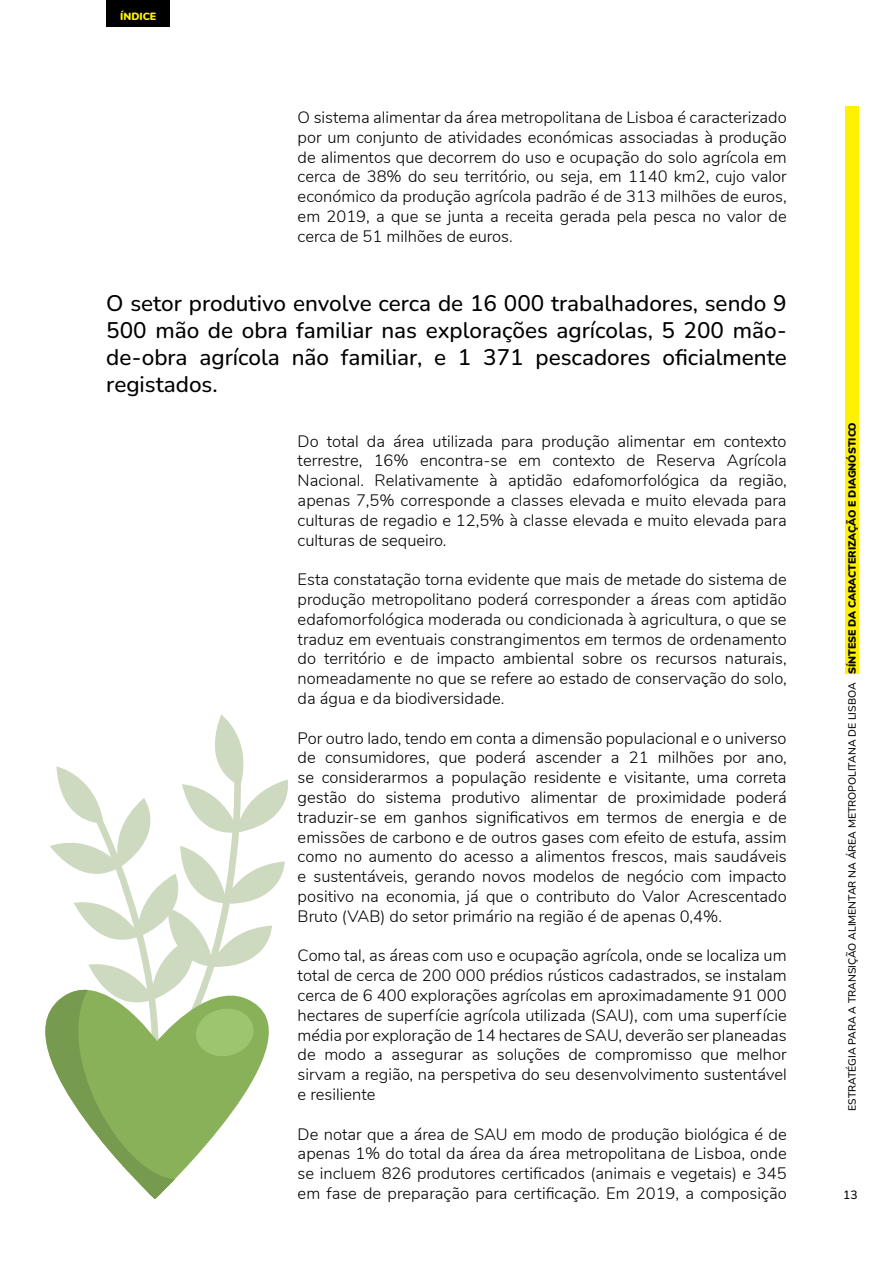
<style>
.page{position:relative;width:893px;height:1263px;background:#fff}
.page>*{position:absolute;margin:0;border:0;box-sizing:border-box;transform-origin:0 0}
.t1{font:500 22.5px/27px "Nunito";color:#000;text-align:justify}
.t2{font:300 16.5px/19.8px "Nunito";color:#000;text-align:justify}
.t3{font:500 12px "Nunito";color:#000}
.t4{font:500 10.5px "Nunito";color:#000}
.t5{font:900 10.5px "Nunito";letter-spacing:-.005em;color:#000}
.t6{font:900 10.5px "Nunito";color:#fef200}
</style>
<div class="page">
<div style="left:106px;top:0;width:64px;height:27px;background:#000"></div>
<svg style="left:50px;top:766px;width:100px;height:197px"></svg>
<svg style="left:150px;top:714px;width:138px;height:249px"></svg>
<svg style="left:88px;top:963px;width:181px;height:216px"></svg>
<svg style="left:45px;top:989px;width:130px;height:210px"></svg>
<svg style="left:194px;top:1006px;width:62px;height:53px;background:#96bd67"></svg>
<div style="left:845px;top:106px;width:14px;height:568px;background:#fef200"></div>
<p class="t6" style="left:120px;top:8px;width:38px">ÍNDICE</p>
<p class="t2" style="left:298px;top:106px;width:491px">O sistema alimentar da área metropolitana de Lisboa é caracterizado por um conjunto de atividades económicas associadas à produção de alimentos que decorrem do uso e ocupação do solo agrícola em cerca de 38% do seu território, ou seja, em 1140 km2, cujo valor económico da produção agrícola padrão é de 313 milhões de euros, em 2019, a que se junta a receita gerada pela pesca no valor de cerca de 51 milhões de euros.</p>
<h1 class="t1" style="left:106px;top:289px;width:682px">O setor produtivo envolve cerca de 16 000 trabalhadores, sendo 9<br>500 mão de obra familiar nas explorações agrícolas, 5 200 mão&shy;de-obra agrícola não familiar, e 1 371 pescadores oficialmente registados.</h1>
<p class="t2" style="left:298px;top:430px;width:490px">Do total da área utilizada para produção alimentar em contexto terrestre, 16% encontra-se em contexto de Reserva Agrícola Nacional. Relativamente à aptidão edafomorfológica da região, apenas 7,5% corresponde a classes elevada e muito elevada para culturas de regadio e 12,5% à classe elevada e muito elevada para culturas de sequeiro.</p>
<p class="t2" style="left:298px;top:569px;width:491px">Esta constatação torna evidente que mais de metade do sistema de produção metropolitano poderá corresponder a áreas com aptidão edafomorfológica moderada ou condicionada à agricultura, o que se traduz em eventuais constrangimentos em termos de ordenamento do território e de impacto ambiental sobre os recursos naturais, nomeadamente no que se refere ao estado de conservação do solo, da água e da biodiversidade.</p>
<p class="t2" style="left:298px;top:727px;width:491px">Por outro lado, tendo em conta a dimensão populacional e o universo de consumidores, que poderá ascender a 21 milhões por ano, se considerarmos a população residente e visitante, uma correta gestão do sistema produtivo alimentar de proximidade poderá traduzir-se em ganhos significativos em termos de energia e de emissões de carbono e de outros gases com efeito de estufa, assim como no aumento do acesso a alimentos frescos, mais saudáveis e sustentáveis, gerando novos modelos de negócio com impacto positivo na economia, já que o contributo do Valor Acrescentado Bruto (VAB) do setor primário na região é de apenas 0,4%.</p>
<p class="t2" style="left:298px;top:945px;width:491px">Como tal, as áreas com uso e ocupação agrícola, onde se localiza um total de cerca de 200 000 prédios rústicos cadastrados, se instalam cerca de 6 400 explorações agrícolas em aproximadamente 91 000 hectares de superfície agrícola utilizada (SAU), com uma superfície média por exploração de 14 hectares de SAU, deverão ser planeadas de modo a assegurar as soluções de compromisso que melhor sirvam a região, na perspetiva do seu desenvolvimento sustentável e resiliente</p>
<p class="t2" style="left:298px;top:1123px;width:490px">De notar que a área de SAU em modo de produção biológica é de apenas 1% do total da área da área metropolitana de Lisboa, onde se incluem 826 produtores certificados (animais e vegetais) e 345 em fase de preparação para certificação. Em 2019, a composição</p>
<p class="t5" style="left:844px;top:674px;width:253px;rotate:-90deg">SÍNTESE DA CARACTERIZAÇÃO E DIAGNÓSTICO</p>
<p class="t5" style="left:844px;top:674px;width:74px;rotate:-90deg">INTRODUÇÃO</p>
<p class="t4" style="left:845px;top:1111px;width:430px;rotate:-90deg">ESTRATÉGIA PARA A TRANSIÇÃO ALIMENTAR NA ÁREA METROPOLITANA DE LISBOA</p>
<p class="t3" style="left:843px;top:1186px;width:16px">13</p>
</div>
